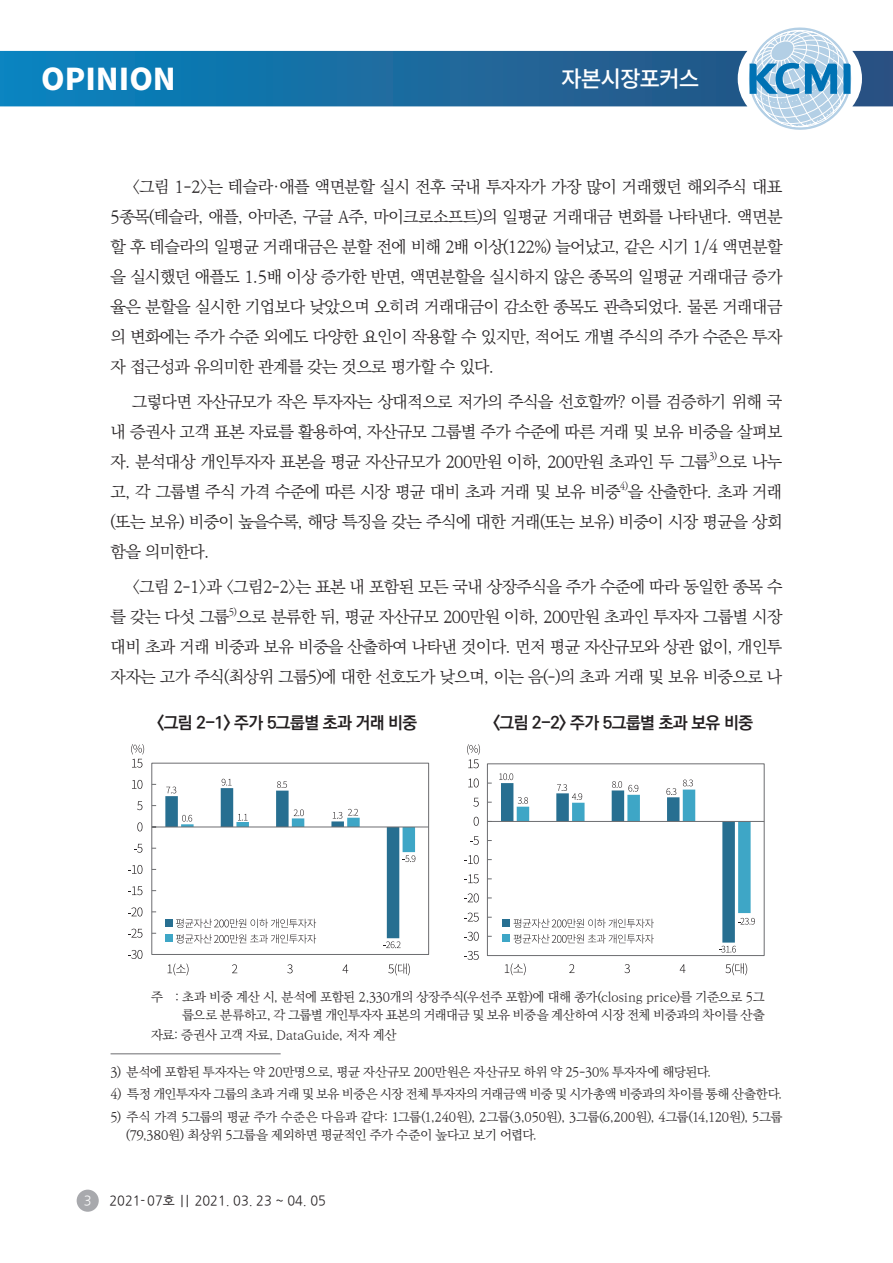
<style>
.page{position:relative;width:893px;height:1263px;background:#fff}
.page>*{position:absolute;margin:0;border:0;box-sizing:border-box;transform-origin:0 0}
.t1{font:900 30px "Noto Sans CJ Kkr";color:#fff}
.t2{font:500 22.5px "Noto Sans CJ Kkr";letter-spacing:-.05em;color:#fff}
.t3{font:700 16.95px "Ko Pub Dotum";letter-spacing:-.035em;color:#231f20}
.t4{font:300 16.5px/30px "Ko Pub Batang";letter-spacing:-.035em;color:#231f20;text-align:justify}
.t5{font:13.5px "Nanum Gothic";color:#231f20;scale:.95 1}
.t6{font:13.5px "Nanum Gothic";color:#fff;scale:.95 1}
.t7{font:300 12.75px/18px "Ko Pub Batang";letter-spacing:-.025em;color:#231f20}
.t8{font:300 9.6px "Ko Pub Batang";color:#231f20}
</style>
<div class="page">
<div style="left:77px;top:1189px;width:22px;height:23px;background:#a8a9ad;border-radius:50%"></div>
<svg style="left:0;top:27px;width:893px;height:103px"></svg>
<hr style="left:111px;top:1053px;width:170px;height:1px;background:#6c6d70">
<div style="left:151px;top:763px;width:278px;height:192px;border:1px solid #6c6d70"></div>
<hr style="left:152px;top:827px;width:277px;height:1px;background:#6c6d70">
<svg style="left:128px;top:950px;width:14px;height:9px"></svg>
<svg style="left:128px;top:929px;width:14px;height:9px"></svg>
<svg style="left:128px;top:907px;width:14px;height:9px"></svg>
<svg style="left:128px;top:886px;width:14px;height:9px"></svg>
<svg style="left:128px;top:865px;width:14px;height:9px"></svg>
<svg style="left:134px;top:844px;width:8px;height:9px"></svg>
<svg style="left:137px;top:822px;width:5px;height:9px"></svg>
<svg style="left:137px;top:801px;width:5px;height:9px"></svg>
<svg style="left:132px;top:780px;width:10px;height:9px"></svg>
<svg style="left:131px;top:744px;width:13px;height:24px"></svg>
<svg style="left:168px;top:963px;width:21px;height:12px"></svg>
<svg style="left:232px;top:964px;width:5px;height:9px"></svg>
<svg style="left:287px;top:964px;width:6px;height:9px"></svg>
<svg style="left:342px;top:964px;width:6px;height:9px"></svg>
<svg style="left:388px;top:963px;width:22px;height:12px"></svg>
<svg style="left:165px;top:779px;width:250px;height:169px"></svg>
<div style="left:487px;top:763px;width:277px;height:193px;border:1px solid #6c6d70"></div>
<hr style="left:487px;top:821px;width:277px;height:1px;background:#6c6d70">
<svg style="left:499px;top:773px;width:256px;height:179px"></svg>
<svg style="left:464px;top:951px;width:15px;height:9px"></svg>
<svg style="left:464px;top:932px;width:15px;height:9px"></svg>
<svg style="left:464px;top:912px;width:15px;height:10px"></svg>
<svg style="left:464px;top:893px;width:15px;height:9px"></svg>
<svg style="left:464px;top:874px;width:15px;height:9px"></svg>
<svg style="left:464px;top:855px;width:15px;height:9px"></svg>
<svg style="left:470px;top:836px;width:9px;height:9px"></svg>
<svg style="left:474px;top:817px;width:5px;height:9px"></svg>
<svg style="left:473px;top:798px;width:6px;height:9px"></svg>
<svg style="left:468px;top:778px;width:11px;height:9px"></svg>
<svg style="left:467px;top:744px;width:13px;height:24px"></svg>
<svg style="left:505px;top:963px;width:21px;height:12px"></svg>
<svg style="left:569px;top:964px;width:5px;height:9px"></svg>
<svg style="left:624px;top:964px;width:6px;height:9px"></svg>
<svg style="left:680px;top:964px;width:5px;height:9px"></svg>
<svg style="left:725px;top:963px;width:22px;height:12px"></svg>
<h1 class="t1" style="left:41px;top:62px;width:136px">OPINION</h1>
<h2 class="t2" style="left:561px;top:66px;width:140px">자본시장포커스</h2>
<p class="t4" style="left:111px;top:172px;width:673px;text-indent:21px">&lt;그림 1-2&gt;는 테슬라·애플 액면분할 실시 전후 국내 투자자가 가장 많이 거래했던 해외주식 대표 5종목(테슬라, 애플, 아마존, 구글 A주, 마이크로소프트)의 일평균 거래대금 변화를 나타낸다. 액면분 할 후 테슬라의 일평균 거래대금은 분할 전에 비해 2배 이상(122%) 늘어났고, 같은 시기 1/4 액면분할 을 실시했던 애플도 1.5배 이상 증가한 반면, 액면분할을 실시하지 않은 종목의 일평균 거래대금 증가 율은 분할을 실시한 기업보다 낮았으며 오히려 거래대금이 감소한 종목도 관측되었다. 물론 거래대금 의 변화에는 주가 수준 외에도 다양한 요인이 작용할 수 있지만, 적어도 개별 주식의 주가 수준은 투자 자 접근성과 유의미한 관계를 갖는 것으로 평가할 수 있다.</p>
<p class="t4" style="left:111px;top:387px;width:673px;text-indent:21px">그렇다면 자산규모가 작은 투자자는 상대적으로 저가의 주식을 선호할까? 이를 검증하기 위해 국 내 증권사 고객 표본 자료를 활용하여, 자산규모 그룹별 주가 수준에 따른 거래 및 보유 비중을 살펴보 자. 분석대상 개인투자자 표본을 평균 자산규모가 200만원 이하, 200만원 초과인 두 그룹 으로 나누</p>
<p class="t8" style="left:709px;top:451px;width:10px">3)</p>
<p class="t4" style="left:111px;top:477px;width:673px">고, 각 그룹별 주식 가격 수준에 따른 시장 평균 대비 초과 거래 및 보유 비중 을 산출한다. 초과 거래</p>
<p class="t8" style="left:620px;top:481px;width:10px">4)</p>
<p class="t4" style="left:111px;top:507px;width:673px">(또는 보유) 비중이 높을수록, 해당 특징을 갖는 주식에 대한 거래(또는 보유) 비중이 시장 평균을 상회 함을 의미한다.</p>
<p class="t4" style="left:111px;top:572px;width:673px;text-align:right">&lt;그림 2-1&gt;과 &lt;그림2-2&gt;는 표본 내 포함된 모든 국내 상장주식을 주가 수준에 따라 동일한 종목 수<br>를 갖는 다섯 그룹 으로 분류한 뒤, 평균 자산규모 200만원 이하, 200만원 초과인 투자자 그룹별 시장</p>
<p class="t8" style="left:229px;top:607px;width:10px">5)</p>
<p class="t4" style="left:111px;top:632px;width:673px">대비 초과 거래 비중과 보유 비중을 산출하여 나타낸 것이다. 먼저 평균 자산규모와 상관 없이, 개인투 자자는 고가 주식(최상위 그룹5)에 대한 선호도가 낮으며, 이는 음(-)의 초과 거래 및 보유 비중으로 나</p>
<p class="t3" style="left:157px;top:714px;width:262px">&lt;그림 2-1&gt; 주가 5그룹별 초과 거래 비중</p>
<p class="t3" style="left:493px;top:714px;width:262px">&lt;그림 2-2&gt; 주가 5그룹별 초과 보유 비중</p>
<p class="t7" style="left:151px;top:988px;width:615px;text-align:right">주 : 초과 비중 계산 시, 분석에 포함된 2,330개의 상장주식(우선주 포함)에 대해 종가(closing price)를 기준으로 5그 룹으로 분류하고, 각 그룹별 개인투자자 표본의 거래대금 및 보유 비중을 계산하여 시장 전체 비중과의 차이를 산출</p>
<p class="t7" style="left:151px;top:1026px;width:247px">자료: 증권사 고객 자료, DataGuide, 저자 계산</p>
<p class="t7" style="left:111px;top:1063px;width:602px">3) 분석에 포함된 투자자는 약 20만명으로, 평균 자산규모 200만원은 자산규모 하위 약 25-30% 투자자에 해당된다.</p>
<p class="t7" style="left:111px;top:1086px;width:673px">4) 특정 개인투자자 그룹의 초과 거래 및 보유 비중은 시장 전체 투자자의 거래금액 비중 및 시가총액 비중과의 차이를 통해 산출한다.</p>
<p class="t7" style="left:126px;top:1108px;width:658px;text-indent:-16px">5) 주식 가격 5그룹의 평균 주가 수준은 다음과 같다: 1그룹(1,240원), 2그룹(3,050원), 3그룹(6,200원), 4그룹(14,120원), 5그룹 (79,380원) 최상위 5그룹을 제외하면 평균적인 주가 수준이 높다고 보기 어렵다.</p>
<p class="t6" style="left:84px;top:1194px;width:10px">3</p>
<p class="t5" style="left:109px;top:1194px;width:229px">2021- 07호 | | 2021. 03. 23 ~ 04. 05</p>
</div>
